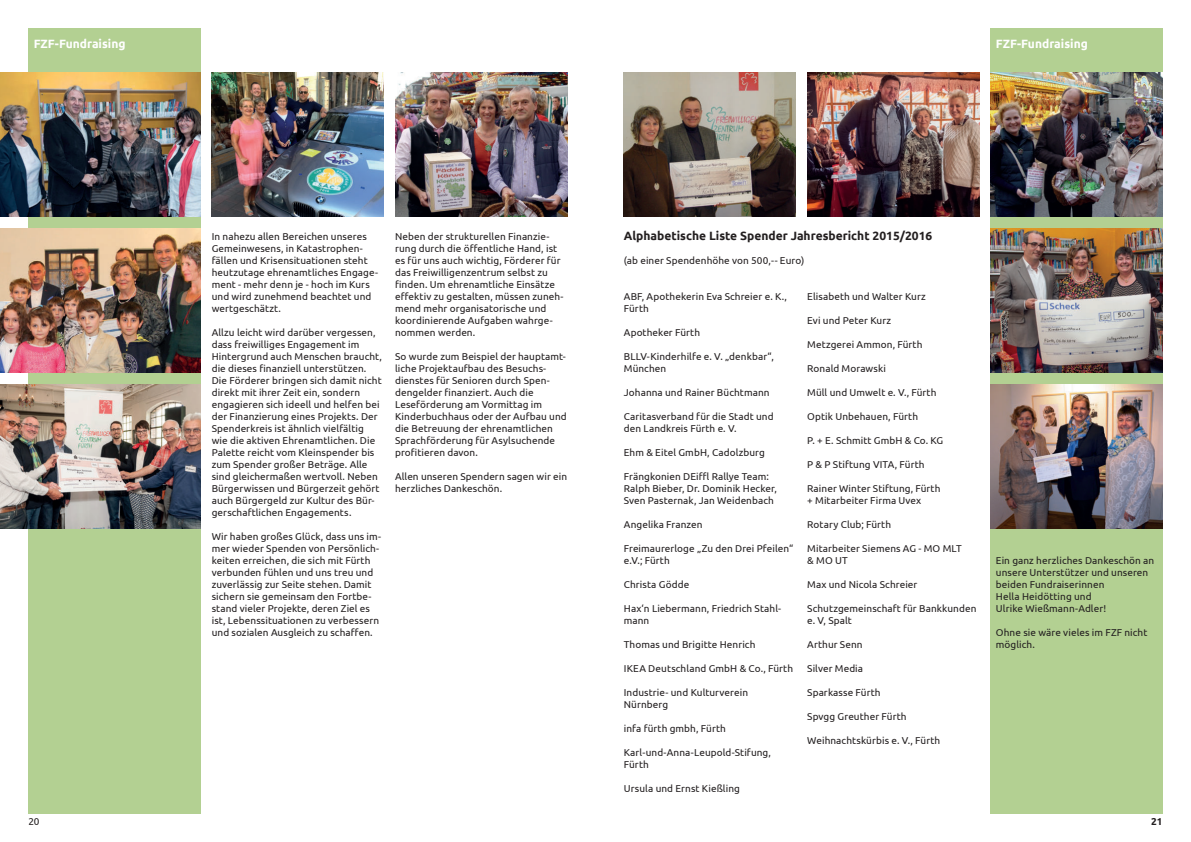
<style>
.page{position:relative;width:1191px;height:842px;background:#fff}
.page>*{position:absolute;margin:0;border:0;box-sizing:border-box;transform-origin:0 0}
.t1{font:700 12px "Ubuntu";color:#231f20}
.t2{font:700 12px "Ubuntu";color:#fff}
.t3{font:10px/12px "Ubuntu";letter-spacing:.005em;color:#231f20}
.t4{font:700 10px "Ubuntu";color:#231f20}
</style>
<div class="page">
<div style="left:28px;top:28px;width:172px;height:786px;background:#b3d092"></div>
<div style="left:990px;top:28px;width:172px;height:786px;background:#b3d092"></div>
<img style="left:212px;top:72px;width:172px;height:144px">
<img style="left:395px;top:72px;width:172px;height:144px">
<img style="left:624px;top:72px;width:172px;height:144px">
<img style="left:807px;top:72px;width:172px;height:144px">
<img style="left:990px;top:72px;width:172px;height:144px">
<img style="left:990px;top:228px;width:172px;height:144px">
<img style="left:990px;top:384px;width:172px;height:144px">
<img style="left:0;top:72px;width:200px;height:144px">
<img style="left:0;top:228px;width:200px;height:144px">
<img style="left:0;top:384px;width:200px;height:144px">
<p class="t2" style="left:34px;top:38px;width:93px">FZF-Fundraising</p>
<p class="t2" style="left:996px;top:38px;width:93px">FZF-Fundraising</p>
<p class="t3" style="left:212px;top:231px;width:168px">In nahezu allen Bereichen unseres<br>Gemeinwesens, in Katastrophen&shy;fällen und Krisensituationen steht heutzutage ehrenamtliches Engage&shy;ment - mehr denn je - hoch im Kurs und wird zunehmend beachtet und wertgeschätzt.</p>
<p class="t3" style="left:212px;top:327px;width:172px">Allzu leicht wird darüber vergessen, dass freiwilliges Engagement im Hintergrund auch Menschen braucht, die dieses finanziell unterstützen.<br>Die Förderer bringen sich damit nicht direkt mit ihrer Zeit ein, sondern engagieren sich ideell und helfen bei der Finanzierung eines Projekts. Der Spenderkreis ist ähnlich vielfältig wie die aktiven Ehrenamtlichen. Die Palette reicht vom Kleinspender bis zum Spender großer Beträge. Alle sind gleichermaßen wertvoll. Neben Bürgerwissen und Bürgerzeit gehört auch Bürgergeld zur Kultur des Bür&shy;gerschaftlichen Engagements.</p>
<p class="t3" style="left:212px;top:531px;width:171px">Wir haben großes Glück, dass uns im&shy;mer wieder Spenden von Persönlich&shy;keiten erreichen, die sich mit Fürth verbunden fühlen und uns treu und zuverlässig zur Seite stehen. Damit sichern sie gemeinsam den Fortbe&shy;stand vieler Projekte, deren Ziel es ist, Lebenssituationen zu verbessern und sozialen Ausgleich zu schaffen.</p>
<p class="t3" style="left:395px;top:231px;width:170px">Neben der strukturellen Finanzie&shy;rung durch die öffentliche Hand, ist es für uns auch wichtig, Förderer für das Freiwilligenzentrum selbst zu finden. Um ehrenamtliche Einsätze effektiv zu gestalten, müssen zuneh&shy;mend mehr organisatorische und koordinierende Aufgaben wahrge&shy;nommen werden.</p>
<p class="t3" style="left:395px;top:351px;width:173px">So wurde zum Beispiel der hauptamt&shy;liche Projektaufbau des Besuchs&shy;dienstes für Senioren durch Spen&shy;dengelder finanziert. Auch die<br>Leseförderung am Vormittag im<br>Kinderbuchhaus oder der Aufbau und die Betreuung der ehrenamtlichen<br>Sprachförderung für Asylsuchende profitieren davon.</p>
<p class="t3" style="left:395px;top:471px;width:173px">Allen unseren Spendern sagen wir ein herzliches Dankeschön.</p>
<p class="t1" style="left:624px;top:230px;width:310px">Alphabetische Liste Spender Jahresbericht 2015/2016</p>
<p class="t3" style="left:624px;top:255px;width:182px">(ab einer Spendenhöhe von 500,-- Euro)</p>
<p class="t3" style="left:624px;top:291px;width:165px">ABF, Apothekerin Eva Schreier e. K.,<br>Fürth</p>
<p class="t3" style="left:624px;top:327px;width:78px">Apotheker Fürth</p>
<p class="t3" style="left:624px;top:351px;width:151px">BLLV-Kinderhilfe e. V. „denkbar“,<br>München</p>
<p class="t3" style="left:624px;top:387px;width:147px">Johanna und Rainer Büchtmann</p>
<p class="t3" style="left:624px;top:411px;width:151px">Caritasverband für die Stadt und den Landkreis Fürth e. V.</p>
<p class="t3" style="left:624px;top:447px;width:142px">Ehm &amp; Eitel GmbH, Cadolzburg</p>
<p class="t3" style="left:624px;top:470px;width:155px">Frängkonien DEiffl Rallye Team:<br>Ralph Bieber, Dr. Dominik Hecker,<br>Sven Pasternak, Jan Weidenbach</p>
<p class="t3" style="left:624px;top:519px;width:80px">Angelika Franzen</p>
<p class="t3" style="left:624px;top:543px;width:171px">Freimaurerloge „Zu den Drei Pfeilen“ e.V.; Fürth</p>
<p class="t3" style="left:624px;top:579px;width:67px">Christa Gödde</p>
<p class="t3" style="left:624px;top:603px;width:159px">Hax‘n Liebermann, Friedrich Stahl&shy;mann</p>
<p class="t3" style="left:624px;top:639px;width:133px">Thomas und Brigitte Henrich</p>
<p class="t3" style="left:624px;top:663px;width:171px">IKEA Deutschland GmbH &amp; Co., Fürth</p>
<p class="t3" style="left:624px;top:687px;width:126px">Industrie- und Kulturverein<br>Nürnberg</p>
<p class="t3" style="left:624px;top:723px;width:103px">infa fürth gmbh, Fürth</p>
<p class="t3" style="left:624px;top:747px;width:149px">Karl-und-Anna-Leupold-Stifung,<br>Fürth</p>
<p class="t3" style="left:624px;top:783px;width:118px">Ursula und Ernst Kießling</p>
<p class="t3" style="left:807px;top:291px;width:120px">Elisabeth und Walter Kurz</p>
<p class="t3" style="left:807px;top:315px;width:85px">Evi und Peter Kurz</p>
<p class="t3" style="left:807px;top:339px;width:117px">Metzgerei Ammon, Fürth</p>
<p class="t3" style="left:807px;top:363px;width:80px">Ronald Morawski</p>
<p class="t3" style="left:807px;top:387px;width:131px">Müll und Umwelt e. V., Fürth</p>
<p class="t3" style="left:807px;top:411px;width:112px">Optik Unbehauen, Fürth</p>
<p class="t3" style="left:807px;top:435px;width:138px">P. + E. Schmitt GmbH &amp; Co. KG</p>
<p class="t3" style="left:807px;top:459px;width:119px">P &amp; P Stiftung VITA, Fürth</p>
<p class="t3" style="left:807px;top:483px;width:135px">Rainer Winter Stiftung, Fürth + Mitarbeiter Firma Uvex</p>
<p class="t3" style="left:807px;top:519px;width:85px">Rotary Club; Fürth</p>
<p class="t3" style="left:807px;top:543px;width:156px">Mitarbeiter Siemens AG - MO MLT &amp; MO UT</p>
<p class="t3" style="left:807px;top:579px;width:112px">Max und Nicola Schreier</p>
<p class="t3" style="left:807px;top:603px;width:171px">Schutzgemeinschaft für Bankkunden e. V, Spalt</p>
<p class="t3" style="left:807px;top:639px;width:57px">Arthur Senn</p>
<p class="t3" style="left:807px;top:663px;width:57px">Silver Media</p>
<p class="t3" style="left:807px;top:687px;width:75px">Sparkasse Fürth</p>
<p class="t3" style="left:807px;top:711px;width:101px">Spvgg Greuther Fürth</p>
<p class="t3" style="left:807px;top:735px;width:134px">Weihnachtskürbis e. V., Fürth</p>
<p class="t3" style="left:996px;top:555px;width:160px">Ein ganz herzliches Dankeschön an unsere Unterstützer und unseren beiden Fundraiserinnen<br>Hella Heidötting und<br>Ulrike Wießmann-Adler!</p>
<p class="t3" style="left:996px;top:627px;width:153px">Ohne sie wäre vieles im FZF nicht möglich.</p>
<p class="t3" style="left:28px;top:816px;width:13px">20</p>
<p class="t4" style="left:1151px;top:817px;width:13px">21</p>
</div>
